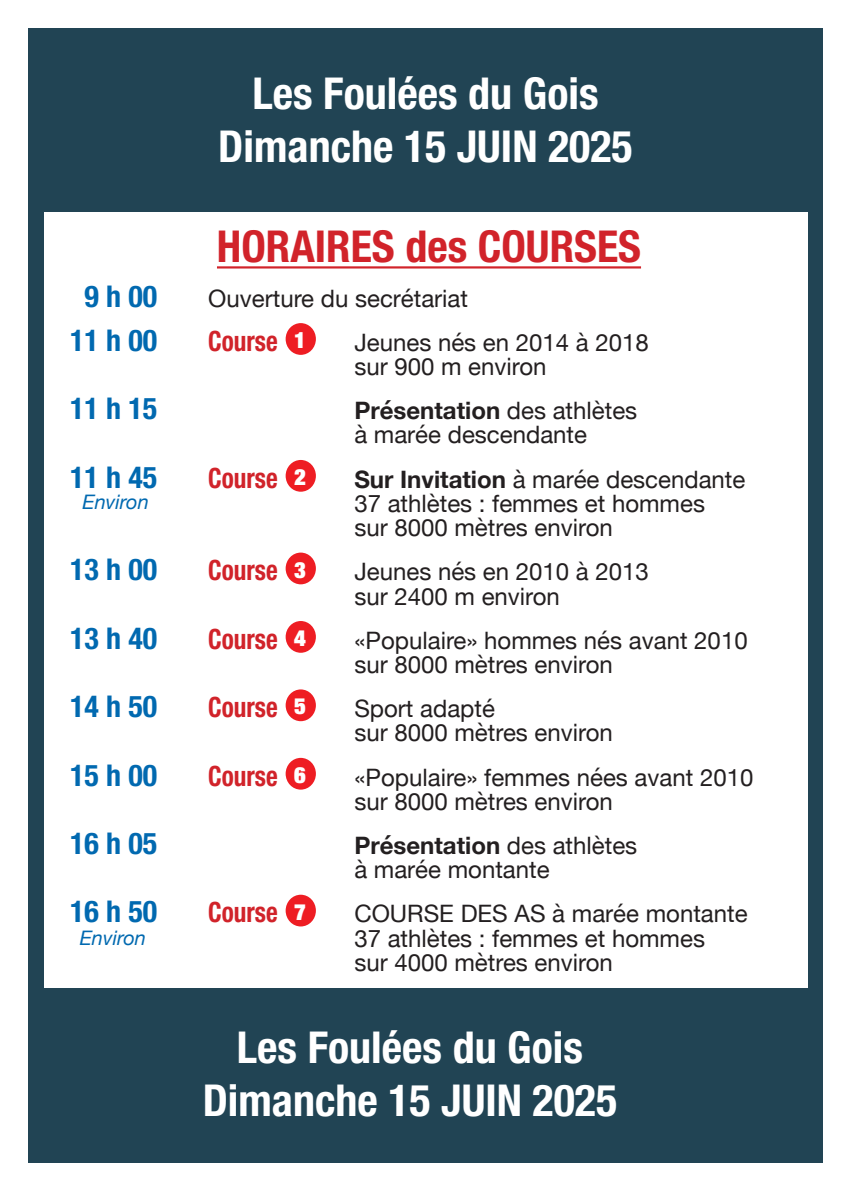
<style>
.page{position:relative;width:851px;height:1191px;background:#fff}
.page>*{position:absolute;margin:0;border:0;box-sizing:border-box;transform-origin:0 0}
.t1{font:700 condensed 44px/52.8px "Helvetica Neue";color:#fff;text-align:center}
.t2{font:700 condensed 44px "Helvetica Neue";color:#d1232a}
.t3{font:700 condensed 30px "Helvetica Neue";color:#0169b0}
.t4{font:700 condensed 28px "Helvetica Neue";color:#d1232a;scale:.9 1}
.t5{font:24px/24.2px "Helvetica Neue";color:#231f20}
.t6{font:italic 20px "Helvetica Neue";color:#0169b0}
.s1{font-weight:900;font-stretch:expanded;font-size:22.4px;color:#fff}
.s2{font-weight:700}
</style>
<div class="page">
<div style="left:28px;top:28px;width:794px;height:1134px;background:#214454"></div>
<div style="left:45px;top:213px;width:762px;height:775px;background:#fff"></div>
<hr style="left:217px;top:266px;width:424px;height:2px;background:#d1232a">
<div style="left:285px;top:323px;width:31px;height:32px;background:#ee1d23;border-radius:50%"></div>
<div style="left:285px;top:460px;width:31px;height:32px;background:#ee1d23;border-radius:50%"></div>
<div style="left:285px;top:552px;width:31px;height:32px;background:#ee1d23;border-radius:50%"></div>
<div style="left:285px;top:621px;width:31px;height:32px;background:#ee1d23;border-radius:50%"></div>
<div style="left:285px;top:689px;width:31px;height:32px;background:#ee1d23;border-radius:50%"></div>
<div style="left:285px;top:758px;width:31px;height:31px;background:#ee1d23;border-radius:50%"></div>
<div style="left:285px;top:894px;width:31px;height:32px;background:#ee1d23;border-radius:50%"></div>
<h1 class="t1" style="left:218px;top:66px;width:416px">Les Foulées du Gois<br>Dimanche 15 JUIN 2025</h1>
<h1 class="t2" style="left:217px;top:220px;width:425px">HORAIRES des COURSES</h1>
<p class="t3" style="left:85px;top:278px;width:74px">9 h 00</p>
<p class="t5" style="left:208px;top:287px;width:261px">Ouverture du secrétariat</p>
<p class="t3" style="left:70px;top:322px;width:89px">11 h 00</p>
<p class="t4" style="left:208px;top:324px;width:110px">Course <span class="s1">1</span></p>
<p class="t5" style="left:354px;top:331px;width:296px">Jeunes nés en 2014 à 2018 sur 900 m environ</p>
<p class="t3" style="left:70px;top:390px;width:89px">11 h 15</p>
<p class="t5" style="left:354px;top:400px;width:284px"><span class="s2">Présentation</span> des athlètes à marée descendante</p>
<p class="t3" style="left:70px;top:459px;width:89px">11 h 45</p>
<p class="t4" style="left:208px;top:461px;width:110px">Course <span class="s1">2</span></p>
<p class="t5" style="left:354px;top:468px;width:392px"><span class="s2">Sur Invitation</span> à marée descendante<br>37 athlètes : femmes et hommes<br>sur 8000 mètres environ</p>
<p class="t3" style="left:70px;top:551px;width:89px">13 h 00</p>
<p class="t4" style="left:208px;top:553px;width:110px">Course <span class="s1">3</span></p>
<p class="t5" style="left:354px;top:561px;width:296px">Jeunes nés en 2010 à 2013 sur 2400 m environ</p>
<p class="t3" style="left:70px;top:620px;width:89px">13 h 40</p>
<p class="t4" style="left:208px;top:622px;width:110px">Course <span class="s1">4</span></p>
<p class="t5" style="left:354px;top:629px;width:395px">«Populaire» hommes nés avant 2010 sur 8000 mètres environ</p>
<p class="t3" style="left:70px;top:688px;width:89px">14 h 50</p>
<p class="t4" style="left:208px;top:690px;width:110px">Course <span class="s1">5</span></p>
<p class="t5" style="left:354px;top:698px;width:260px">Sport adapté<br>sur 8000 mètres environ</p>
<p class="t3" style="left:70px;top:757px;width:89px">15 h 00</p>
<p class="t4" style="left:208px;top:758px;width:110px">Course <span class="s1">6</span></p>
<p class="t5" style="left:354px;top:766px;width:400px">«Populaire» femmes nées avant 2010 sur 8000 mètres environ</p>
<p class="t3" style="left:70px;top:825px;width:89px">16 h 05</p>
<p class="t5" style="left:354px;top:834px;width:284px"><span class="s2">Présentation</span> des athlètes à marée montante</p>
<p class="t3" style="left:70px;top:893px;width:89px">16 h 50</p>
<p class="t4" style="left:208px;top:895px;width:110px">Course <span class="s1">7</span></p>
<p class="t5" style="left:354px;top:903px;width:394px">COURSE DES AS à marée montante<br>37 athlètes : femmes et hommes<br>sur 4000 mètres environ</p>
<p class="t6" style="left:82px;top:487px;width:68px">Environ</p>
<p class="t6" style="left:80px;top:923px;width:68px">Environ</p>
<h1 class="t1" style="left:203px;top:1020px;width:416px">Les Foulées du Gois<br>Dimanche 15 JUIN 2025</h1>
</div>
